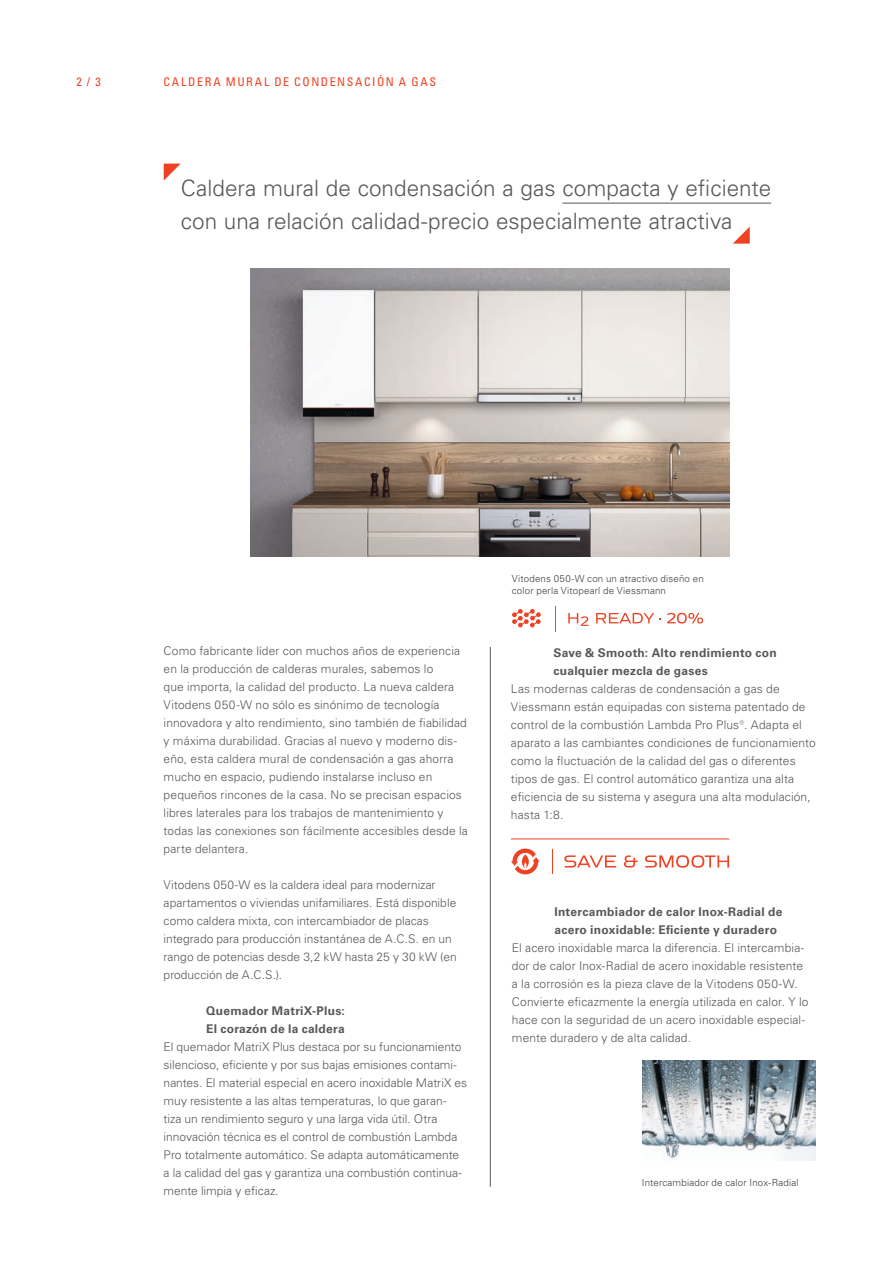
<style>
.page{position:relative;width:893px;height:1263px;background:#fff}
.page>*{position:absolute;margin:0;border:0;box-sizing:border-box;transform-origin:0 0}
.Teaser___Univers_Lig{font:300 22.5px/33px "Univers LTCYR 45";color:#57585a}
.Copy___Univers_Light{font:300 12px/18px "Univers LTCYR 45";letter-spacing:.01em;color:#57585a}
.Zwischenheadline___U{font:700 12px/18px "Univers LTCYR 65";letter-spacing:.02em;color:#57585a}
.Topic{font:condensed 12px "Univers LTCYR 57";letter-spacing:.13em;color:#ef4222}
.Bildunterschriften{font:300 9.75px/12px "Univers LTCYR 45";letter-spacing:.02em;color:#3e3e3f}
</style>
<div class="page">
<img style="left:251px;top:269px;width:478px;height:288px">
<img style="left:642px;top:1061px;width:174px;height:99px">
<svg style="left:552px;top:849px;width:1px;height:24px"></svg>
<svg style="left:564px;top:855px;width:52px;height:12px"></svg>
<svg style="left:624px;top:855px;width:14px;height:12px"></svg>
<svg style="left:645px;top:855px;width:84px;height:13px"></svg>
<svg style="left:511px;top:848px;width:29px;height:26px"></svg>
<hr style="left:511px;top:839px;width:218px;height:1px;background:#ef4222">
<hr style="left:490px;top:647px;width:1px;height:540px;background:#57585a">
<hr style="left:562px;top:203px;width:209px;height:1px;background:#57585a">
<svg style="left:164px;top:164px;width:17px;height:17px"></svg>
<svg style="left:733px;top:227px;width:17px;height:17px"></svg>
<svg style="left:596px;top:613px;width:58px;height:10px"></svg>
<svg style="left:667px;top:613px;width:36px;height:10px"></svg>
<svg style="left:512px;top:609px;width:29px;height:18px"></svg>
<svg style="left:555px;top:606px;width:1px;height:25px"></svg>
<svg style="left:568px;top:613px;width:20px;height:13px"></svg>
<p class="Topic" style="left:77px;top:74px;width:26px">2 / 3</p>
<p class="Topic" style="left:164px;top:74px;width:274px">CALDERA MURAL DE CONDENSACIÓN A GAS</p>
<p class="Teaser___Univers_Lig" style="left:181px;top:171px;width:592px">Caldera mural de condensación a gas compacta y eficiente con una relación calidad-precio especialmente atractiva</p>
<p class="Copy___Univers_Light" style="left:164px;top:642px;width:306px">Como fabricante líder con muchos años de experiencia en la producción de calderas murales, sabemos lo<br>que importa, la calidad del producto. La nueva caldera Vitodens 050-W no sólo es sinónimo de tecnología innovadora y alto rendimiento, sino también de fiabilidad y máxima durabilidad. Gracias al nuevo y moderno dis&shy;eño, esta caldera mural de condensación a gas ahorra mucho en espacio, pudiendo instalarse incluso en pequeños rincones de la casa. No se precisan espacios libres laterales para los trabajos de mantenimiento y todas las conexiones son fácilmente accesibles desde la parte delantera.</p>
<p class="Copy___Univers_Light" style="left:164px;top:876px;width:295px">Vitodens 050-W es la caldera ideal para modernizar apartamentos o viviendas unifamiliares. Está disponible como caldera mixta, con intercambiador de placas integrado para producción instantánea de A.C.S. en un rango de potencias desde 3,2 kW hasta 25 y 30 kW (en producción de A.C.S.).</p>
<p class="Zwischenheadline___U" style="left:206px;top:1001px;width:140px">Quemador MatriX-Plus:<br>El corazón de la caldera</p>
<p class="Copy___Univers_Light" style="left:164px;top:1038px;width:305px">El quemador MatriX Plus destaca por su funcionamiento silencioso, eficiente y por sus bajas emisiones contami&shy;nantes. El material especial en acero inoxidable MatriX es muy resistente a las altas temperaturas, lo que garan&shy;tiza un rendimiento seguro y una larga vida útil. Otra innovación técnica es el control de combustión Lambda Pro totalmente automático. Se adapta automáticamente a la calidad del gas y garantiza una combustión continua&shy;mente limpia y eficaz.</p>
<p class="Bildunterschriften" style="left:512px;top:572px;width:193px">Vitodens 050-W con un atractivo diseño en color perla Vitopearl de Viessmann</p>
<p class="Zwischenheadline___U" style="left:553px;top:643px;width:225px">Save &amp; Smooth: Alto rendimiento con</p>
<p class="Zwischenheadline___U" style="left:553px;top:661px;width:156px">cualquier mezcla de gases</p>
<p class="Copy___Univers_Light" style="left:511px;top:679px;width:270px">Las modernas calderas de condensación a gas de</p>
<p class="Copy___Univers_Light" style="left:511px;top:697px;width:306px">Viessmann están equipadas con sistema patentado de control de la combustión Lambda Pro Plus®. Adapta el aparato a las cambiantes condiciones de funcionamiento como la fluctuación de la calidad del gas o diferentes tipos de gas. El control automático garantiza una alta eficiencia de su sistema y asegura una alta modulación, hasta 1:8.</p>
<p class="Zwischenheadline___U" style="left:554px;top:902px;width:229px">Intercambiador de calor Inox-Radial de acero inoxidable: Eficiente y duradero</p>
<p class="Copy___Univers_Light" style="left:512px;top:938px;width:298px">El acero inoxidable marca la diferencia. El intercambia&shy;dor de calor Inox-Radial de acero inoxidable resistente a la corrosión es la pieza clave de la Vitodens 050-W.<br>Convierte eficazmente la energía utilizada en calor. Y lo hace con la seguridad de un acero inoxidable especial&shy;mente duradero y de alta calidad.</p>
<p class="Bildunterschriften" style="left:642px;top:1176px;width:158px">Intercambiador de calor Inox-Radial</p>
</div>
